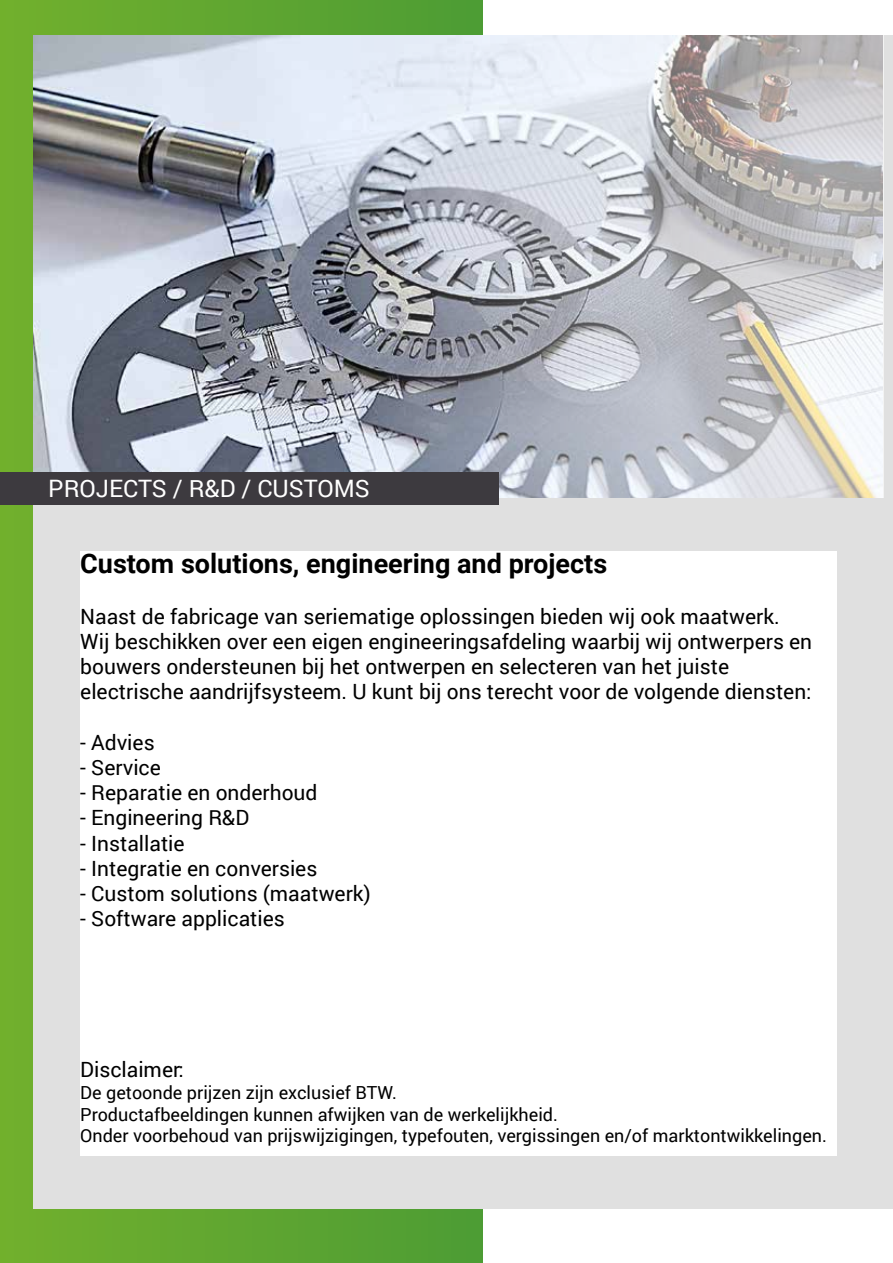
<style>
.page{position:relative;width:893px;height:1263px;background:#fff}
.page>*{position:absolute;margin:0;border:0;box-sizing:border-box;transform-origin:0 0}
.t1{font:700 27px "Roboto";color:#000}
.t2{font:24px "Roboto";color:#fff}
.t3{font:21px/25.2px "Roboto";color:#000}
.t4{font:18px/21.6px "Roboto";color:#000}
</style>
<div class="page">
<div style="left:0;top:0;width:483px;height:1263px;background:linear-gradient(to right,#72b02d,#4d9c34)"></div>
<div style="left:34px;top:36px;width:859px;height:1173px;background:#e0e0e0"></div>
<img style="left:34px;top:36px;width:271px;height:436px">
<svg style="left:305px;top:35px;width:579px;height:462px"></svg>
<div style="left:0;top:472px;width:498px;height:33px;background:#3d3a3f"></div>
<div style="left:80px;top:551px;width:757px;height:605px;background:#fff"></div>
<p class="t2" style="left:48px;top:472px;width:323px">PROJECTS / R&amp;D / CUSTOMS</p>
<p class="t1" style="left:80px;top:545px;width:528px">Custom solutions, engineering and projects</p>
<p class="t3" style="left:80px;top:603px;width:733px">Naast de fabricage van seriematige oplossingen bieden wij ook maatwerk.<br>Wij beschikken over een eigen engineeringsafdeling waarbij wij ontwerpers en bouwers ondersteunen bij het ontwerpen en selecteren van het juiste electrische aandrijfsysteem. U kunt bij ons terecht voor de volgende diensten:</p>
<p class="t3" style="left:80px;top:729px;width:76px">- Advies</p>
<p class="t3" style="left:80px;top:754px;width:82px">- Service</p>
<p class="t3" style="left:80px;top:779px;width:239px">- Reparatie en onderhoud</p>
<p class="t3" style="left:80px;top:804px;width:170px">- Engineering R&amp;D</p>
<p class="t3" style="left:80px;top:830px;width:106px">- Installatie</p>
<p class="t3" style="left:80px;top:855px;width:239px">- Integratie en conversies</p>
<p class="t3" style="left:80px;top:880px;width:292px">- Custom solutions (maatwerk)</p>
<p class="t3" style="left:80px;top:905px;width:206px">- Software applicaties</p>
<p class="t3" style="left:80px;top:1056px;width:105px">Disclaimer:</p>
<p class="t4" style="left:80px;top:1081px;width:748px">De getoonde prijzen zijn exclusief BTW.<br>Productafbeeldingen kunnen afwijken van de werkelijkheid.<br>Onder voorbehoud van prijswijzigingen, typefouten, vergissingen en/of marktontwikkelingen.</p>
</div>
